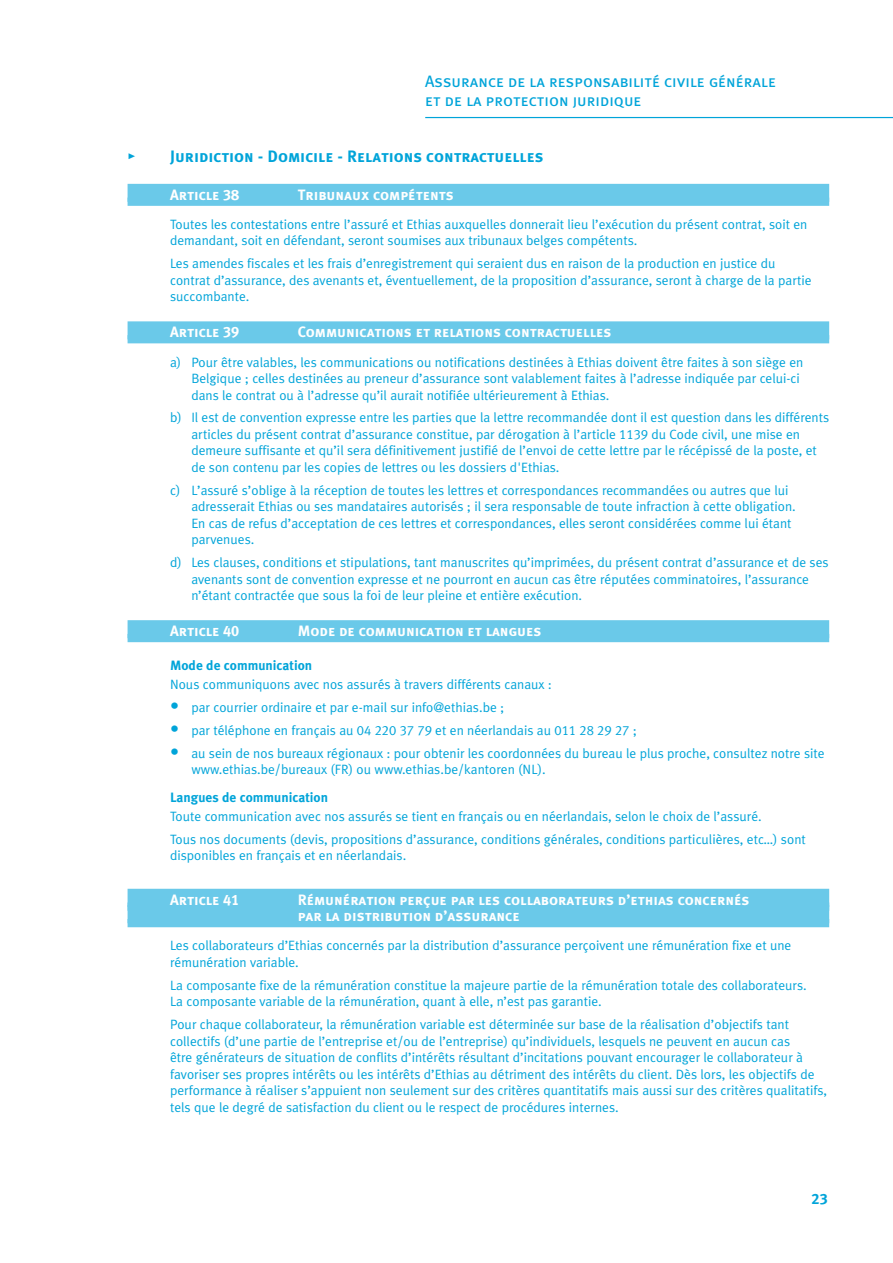
<style>
.page{position:relative;width:893px;height:1263px;background:#fff}
.page>*{position:absolute;margin:0;border:0;box-sizing:border-box;transform-origin:0 0}
.t1{font:16.5px/19.8px "Meta Ethias Book Caps";color:#00a4d9}
._03_Sous_titre{font:16.5px "Meta Ethias Bold Caps";color:#00a4d9}
._04_Article_CS{font:15px "Meta Ethias Bold Caps";color:#fff}
.t2{font:15px "Meta Ethias Bold Caps";color:#00a4d9}
._07_Texte_courant_02{font:13.5px/16.5px "Meta Ethias Normal";color:#00a4d9}
._07_Texte_courant{font:13.5px/16.5px "Meta Ethias Normal";color:#00a4d9}
._07_Texte_courant_01{font:13.5px/16.5px "Meta Ethias Normal";color:#00a4d9}
._06_Sous-niveau{font:700 13.5px "Meta Ethias";color:#00a4d9}
.s1{font-size:18px}
</style>
<div class="page">
<hr style="left:425px;top:117px;width:468px;height:1px;background:#00a4d9">
<div style="left:128px;top:184px;width:701px;height:18px;background:#6ac9e9"></div>
<div style="left:128px;top:198px;width:701px;height:8px;background:#6ac9e9"></div>
<div style="left:128px;top:321px;width:701px;height:18px;background:#6ac9e9"></div>
<div style="left:128px;top:335px;width:701px;height:8px;background:#6ac9e9"></div>
<div style="left:128px;top:620px;width:701px;height:18px;background:#6ac9e9"></div>
<div style="left:128px;top:634px;width:701px;height:8px;background:#6ac9e9"></div>
<div style="left:128px;top:889px;width:701px;height:18px;background:#6ac9e9"></div>
<div style="left:128px;top:905px;width:701px;height:18px;background:#6ac9e9"></div>
<div style="left:128px;top:919px;width:701px;height:8px;background:#6ac9e9"></div>
<p class="t1" style="left:425px;top:71px;width:352px">Assurance de la responsabilité civile générale et de la protection juridique</p>
<p class="_03_Sous_titre" style="left:128px;top:146px;width:418px">• Juridiction - Domicile - Relations contractuelles</p>
<p class="_04_Article_CS" style="left:170px;top:186px;width:71px">Article 38</p>
<p class="_04_Article_CS" style="left:298px;top:186px;width:158px">Tribunaux compétents</p>
<p class="_07_Texte_courant_01" style="left:170px;top:216px;width:639px">Toutes les contestations entre l’assuré et Ethias auxquelles donnerait lieu l’exécution du présent contrat, soit en demandant, soit en défendant, seront soumises aux tribunaux belges compétents.</p>
<p class="_07_Texte_courant_01" style="left:170px;top:255px;width:643px">Les amendes fiscales et les frais d’enregistrement qui seraient dus en raison de la production en justice du contrat d’assurance, des avenants et, éventuellement, de la proposition d’assurance, seront à charge de la partie succombante.</p>
<p class="_04_Article_CS" style="left:170px;top:323px;width:71px">Article 39</p>
<p class="_04_Article_CS" style="left:298px;top:323px;width:315px">Communications et relations contractuelles</p>
<p class="_07_Texte_courant_02" style="left:191px;top:353px;width:614px;text-indent:-21px">a) Pour être valables, les communications ou notifications destinées à Ethias doivent être faites à son siège en<br>Belgique ; celles destinées au preneur d’assurance sont valablement faites à l’adresse indiquée par celui-ci dans le contrat ou à l’adresse qu’il aurait notifiée ultérieurement à Ethias.</p>
<p class="_07_Texte_courant_02" style="left:191px;top:409px;width:639px;text-indent:-21px">b) Il est de convention expresse entre les parties que la lettre recommandée dont il est question dans les différents articles du présent contrat d’assurance constitue, par dérogation à l’article 1139 du Code civil, une mise en demeure suffisante et qu’il sera définitivement justifié de l’envoi de cette lettre par le récépissé de la poste, et de son contenu par les copies de lettres ou les dossiers d'Ethias.</p>
<p class="_07_Texte_courant_02" style="left:191px;top:482px;width:606px;text-indent:-21px">c) L’assuré s’oblige à la réception de toutes les lettres et correspondances recommandées ou autres que lui adresserait Ethias ou ses mandataires autorisés ; il sera responsable de toute infraction à cette obligation.<br>En cas de refus d’acceptation de ces lettres et correspondances, elles seront considérées comme lui étant parvenues.</p>
<p class="_07_Texte_courant_02" style="left:191px;top:554px;width:639px;text-indent:-21px">d) Les clauses, conditions et stipulations, tant manuscrites qu’imprimées, du présent contrat d’assurance et de ses avenants sont de convention expresse et ne pourront en aucun cas être réputées comminatoires, l’assurance n’étant contractée que sous la foi de leur pleine et entière exécution.</p>
<p class="_04_Article_CS" style="left:170px;top:622px;width:71px">Article 40</p>
<p class="_04_Article_CS" style="left:298px;top:622px;width:245px">Mode de communication et langues</p>
<p class="_06_Sous-niveau" style="left:170px;top:658px;width:144px">Mode de communication</p>
<p class="_07_Texte_courant_01" style="left:170px;top:676px;width:383px">Nous communiquons avec nos assurés à travers différents canaux :</p>
<p class="_07_Texte_courant" style="left:170px;top:699px;width:336px"><span class="s1">•</span> par courrier ordinaire et par e-mail sur info@ethias.be ;</p>
<p class="_07_Texte_courant" style="left:170px;top:722px;width:468px"><span class="s1">•</span> par téléphone en français au 04 220 37 79 et en néerlandais au 011 28 29 27 ;</p>
<p class="_07_Texte_courant" style="left:191px;top:745px;width:635px;text-indent:-21px"><span class="s1">•</span> au sein de nos bureaux régionaux : pour obtenir les coordonnées du bureau le plus proche, consultez notre site www.ethias.be/bureaux (FR) ou www.ethias.be/kantoren (NL).</p>
<p class="_06_Sous-niveau" style="left:170px;top:790px;width:159px">Langues de communication</p>
<p class="_07_Texte_courant_01" style="left:170px;top:808px;width:593px">Toute communication avec nos assurés se tient en français ou en néerlandais, selon le choix de l’assuré.</p>
<p class="_07_Texte_courant_01" style="left:170px;top:831px;width:637px">Tous nos documents (devis, propositions d’assurance, conditions générales, conditions particulières, etc…) sont disponibles en français et en néerlandais.</p>
<p class="_04_Article_CS" style="left:170px;top:891px;width:71px">Article 41</p>
<p class="_04_Article_CS" style="left:298px;top:891px;width:453px">Rémunération perçue par les collaborateurs d’ethias concernés</p>
<p class="_04_Article_CS" style="left:298px;top:907px;width:224px">par la distribution d’assurance</p>
<p class="_07_Texte_courant" style="left:170px;top:937px;width:623px">Les collaborateurs d’Ethias concernés par la distribution d’assurance perçoivent une rémunération fixe et une rémunération variable.</p>
<p class="_07_Texte_courant" style="left:170px;top:977px;width:638px">La composante fixe de la rémunération constitue la majeure partie de la rémunération totale des collaborateurs.<br>La composante variable de la rémunération, quant à elle, n’est pas garantie.</p>
<p class="_07_Texte_courant" style="left:170px;top:1016px;width:658px">Pour chaque collaborateur, la rémunération variable est déterminée sur base de la réalisation d’objectifs tant collectifs (d’une partie de l’entreprise et/ou de l’entreprise) qu’individuels, lesquels ne peuvent en aucun cas<br>être générateurs de situation de conflits d’intérêts résultant d’incitations pouvant encourager le collaborateur à favoriser ses propres intérêts ou les intérêts d’Ethias au détriment des intérêts du client. Dès lors, les objectifs de performance à réaliser s’appuient non seulement sur des critères quantitatifs mais aussi sur des critères qualitatifs, tels que le degré de satisfaction du client ou le respect de procédures internes.</p>
<p class="t2" style="left:812px;top:1190px;width:18px">23</p>
</div>
